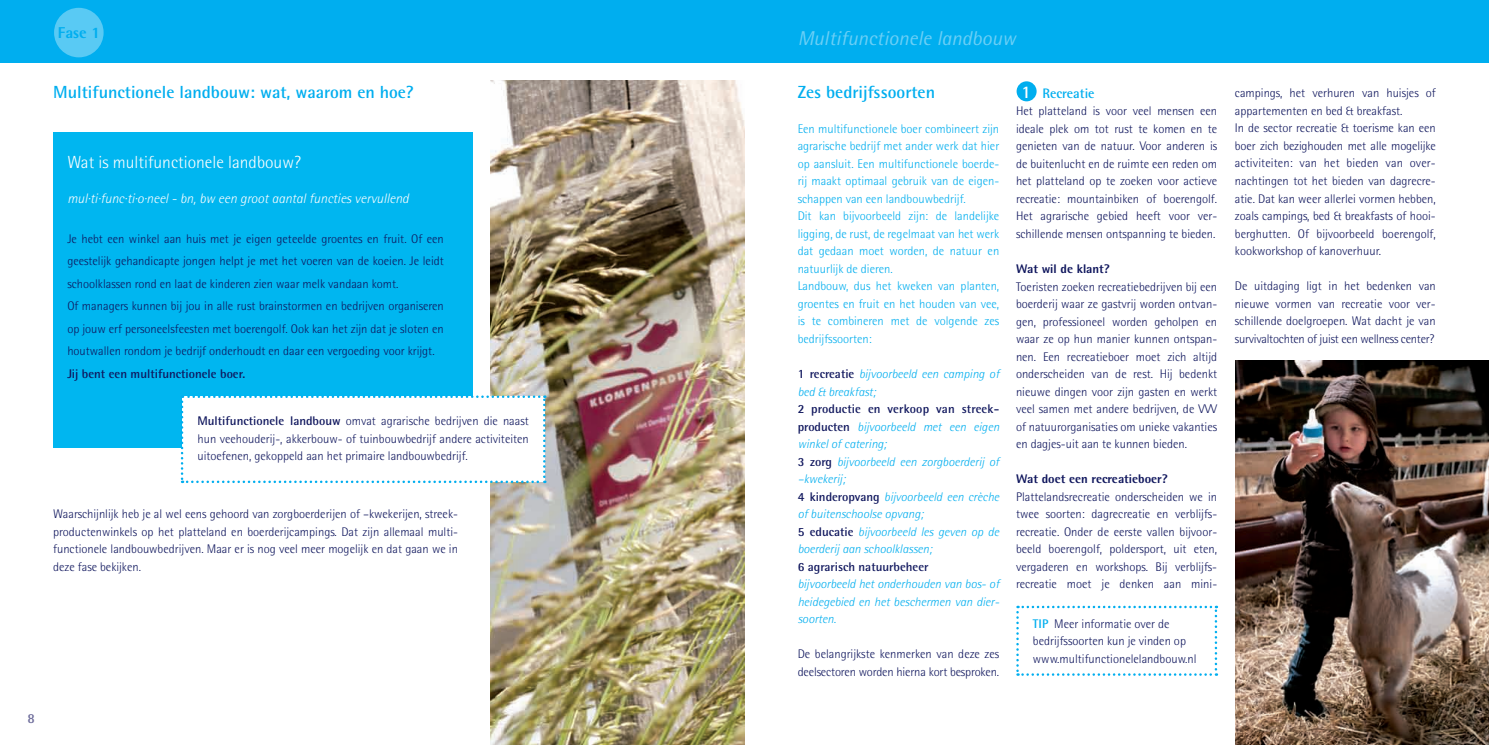
<style>
.page{position:relative;width:1489px;height:745px;background:#fff}
.page>*{position:absolute;margin:0;border:0;box-sizing:border-box;transform-origin:0 0}
.t1{font:italic 20px "Rotis Semi Sans";color:#6bcff6}
.t2{font:700 17.5px "Rotis Semi Sans";color:#00aeef}
.t3{font:300 17.5px "Rotis Semi Sans";color:#fff}
.t4{font:800 15.75px "Rotis Semi Sans";color:#00aeef}
.t5{font:italic 300 13.75px "Rotis Semi Sans";color:#fff}
.t6{font:700 13.75px "Rotis Semi Sans";color:#00aeef}
.t7{font:700 13.75px "Rotis Semi Sans";color:#6e6d9b}
.t8{font:300 12.5px/17.5px "Rotis Semi Sans";color:#0f165d;text-align:justify}
.t9{font:300 12.5px/17.5px "Rotis Semi Sans";color:#00aeef;text-align:justify}
.t10{font:italic 300 12.5px/17.5px "Rotis Semi Sans";color:#00aeef}
.t11{font:700 12.5px "Rotis Semi Sans";color:#0f165d}
.t12{font:800 12.5px "Rotis Semi Sans";color:#0f165d}
.s1{font-weight:700}
.s2{font-weight:700;font-style:normal;color:#0f165d}
.s3{font-size:17.5px;color:#fff}
.s4{font-weight:700;color:#00aeef}
</style>
<div class="page">
<div style="left:1016px;top:81px;width:20px;height:20px;background:#00aeef;border-radius:50%"></div>
<div style="left:53px;top:132px;width:419px;height:316px;background:#00b6f0"></div>
<div style="left:0;top:0;width:1488px;height:62px;background:#00aeef"></div>
<div style="left:54px;top:8px;width:50px;height:49px;background:#59caf4;border-radius:50%"></div>
<img style="left:490px;top:80px;width:254px;height:664px">
<svg style="left:181px;top:395px;width:364px;height:88px"></svg>
<svg style="left:1016px;top:605px;width:201px;height:70px"></svg>
<img style="left:1235px;top:360px;width:253px;height:384px">
<p class="t7" style="left:27px;top:709px;width:9px">8</p>
<p class="t4" style="left:58px;top:22px;width:44px">Fase 1</p>
<p class="t1" style="left:797px;top:26px;width:220px">Multifunctionele landbouw</p>
<p class="t2" style="left:53px;top:81px;width:362px">Multifunctionele landbouw: wat, waarom en hoe?</p>
<p class="t3" style="left:67px;top:151px;width:235px">Wat is multifunctionele landbouw?</p>
<p class="t5" style="left:67px;top:190px;width:343px">mul·ti·func·ti·o·neel - bn, bw een groot aantal functies vervullend</p>
<p class="t8" style="left:67px;top:227px;width:378px;line-height:22.5px">Je hebt een winkel aan huis met je eigen geteelde groentes en fruit. Of een geestelijk gehandicapte jongen helpt je met het voeren van de koeien. Je leidt schoolklassen rond en laat de kinderen zien waar melk vandaan komt.</p>
<p class="t8" style="left:67px;top:294px;width:378px;line-height:22.5px">Of managers kunnen bij jou in alle rust brainstormen en bedrijven organiseren op jouw erf personeelsfeesten met boerengolf. Ook kan het zijn dat je sloten en houtwallen rondom je bedrijf onderhoudt en daar een vergoeding voor krijgt.</p>
<p class="t11" style="left:67px;top:365px;width:179px">Jij bent een multifunctionele boer.</p>
<p class="t8" style="left:197px;top:412px;width:333px"><span class="s1">Multifunctionele landbouw</span> omvat agrarische bedrijven die naast hun veehouderij-, akkerbouw- of tuinbouwbedrijf andere activiteiten uitoefenen, gekoppeld aan het primaire landbouwbedrijf.</p>
<p class="t8" style="left:53px;top:504px;width:406px">Waarschijnlijk heb je al wel eens gehoord van zorgboerderijen of –kwekerijen, streek&shy;productenwinkels op het platteland en boerderijcampings. Dat zijn allemaal multi&shy;functionele landbouwbedrijven. Maar er is nog veel meer mogelijk en dat gaan we in deze fase bekijken.</p>
<p class="t2" style="left:797px;top:81px;width:139px">Zes bedrijfssoorten</p>
<p class="t9" style="left:797px;top:120px;width:203px">Een multifunctionele boer combineert zijn agrarische bedrijf met ander werk dat hier op aansluit. Een multifunctionele boerde&shy;rij maakt optimaal gebruik van de eigen&shy;schappen van een landbouwbedrijf.</p>
<p class="t9" style="left:797px;top:207px;width:203px">Dit kan bijvoorbeeld zijn: de landelijke ligging, de rust, de regelmaat van het werk dat gedaan moet worden, de natuur en natuurlijk de dieren.</p>
<p class="t9" style="left:797px;top:277px;width:203px">Landbouw, dus het kweken van planten, groentes en fruit en het houden van vee, is te combineren met de volgende zes bedrijfssoorten:</p>
<p class="t10" style="left:797px;top:364px;width:203px"><span class="s2">1 recreatie</span> bijvoorbeeld een camping of bed &amp; breakfast;</p>
<p class="t10" style="left:797px;top:399px;width:203px;text-align:justify"><span class="s2">2 productie en verkoop van streek&shy;producten</span> bijvoorbeeld met een eigen winkel of catering;</p>
<p class="t10" style="left:797px;top:452px;width:203px"><span class="s2">3 zorg</span> bijvoorbeeld een zorgboerderij of –kwekerij;</p>
<p class="t10" style="left:797px;top:487px;width:203px"><span class="s2">4 kinderopvang</span> bijvoorbeeld een crèche of buitenschoolse opvang;</p>
<p class="t10" style="left:797px;top:522px;width:203px"><span class="s2">5 educatie</span> bijvoorbeeld les geven op de boerderij aan schoolklassen;</p>
<p class="t11" style="left:797px;top:558px;width:132px">6 agrarisch natuurbeheer</p>
<p class="t10" style="left:797px;top:574px;width:203px;text-align:justify">bijvoorbeeld het onderhouden van bos- of heidegebied en het beschermen van dier&shy;soorten.</p>
<p class="t8" style="left:797px;top:645px;width:203px">De belangrijkste kenmerken van deze zes deelsectoren worden hierna kort besproken.</p>
<p class="t6" style="left:1021px;top:85px;width:75px"><span class="s3">1</span> Recreatie</p>
<p class="t8" style="left:1015px;top:102px;width:203px">Het platteland is voor veel mensen een ideale plek om tot rust te komen en te genieten van de natuur. Voor anderen is de buitenlucht en de ruimte een reden om het platteland op te zoeken voor actieve recreatie: mountainbiken of boerengolf.<br>Het agrarische gebied heeft voor ver&shy;schillende mensen ontspanning te bieden.</p>
<p class="t12" style="left:1015px;top:260px;width:95px">Wat wil de klant?</p>
<p class="t8" style="left:1015px;top:277px;width:203px">Toeristen zoeken recreatiebedrijven bij een boerderij waar ze gastvrij worden ontvan&shy;gen, professioneel worden geholpen en waar ze op hun manier kunnen ontspan&shy;nen. Een recreatieboer moet zich altijd onderscheiden van de rest. Hij bedenkt nieuwe dingen voor zijn gasten en werkt veel samen met andere bedrijven, de VVV of natuurorganisaties om unieke vakanties en dagjes-uit aan te kunnen bieden.</p>
<p class="t12" style="left:1015px;top:470px;width:153px">Wat doet een recreatieboer?</p>
<p class="t8" style="left:1015px;top:487px;width:203px">Plattelandsrecreatie onderscheiden we in twee soorten: dagrecreatie en verblijfs&shy;recreatie. Onder de eerste vallen bijvoor&shy;beeld boerengolf, poldersport, uit eten, vergaderen en workshops. Bij verblijfs&shy;recreatie moet je denken aan mini-</p>
<p class="t8" style="left:1032px;top:614px;width:138px"><span class="s4">TIP</span> Meer informatie over de</p>
<p class="t8" style="left:1032px;top:632px;width:154px">bedrijfssoorten kun je vinden op</p>
<p class="t8" style="left:1032px;top:649px;width:165px">www.multifunctionelelandbouw.nl</p>
<p class="t8" style="left:1234px;top:84px;width:202px">campings, het verhuren van huisjes of appartementen en bed &amp; breakfast.</p>
<p class="t8" style="left:1234px;top:119px;width:202px">In de sector recreatie &amp; toerisme kan een boer zich bezighouden met alle mogelijke activiteiten: van het bieden van over&shy;nachtingen tot het bieden van dagrecre&shy;atie. Dat kan weer allerlei vormen hebben, zoals campings, bed &amp; breakfasts of hooi&shy;berghutten. Of bijvoorbeeld boerengolf, kookworkshop of kanoverhuur.</p>
<p class="t8" style="left:1234px;top:277px;width:202px">De uitdaging ligt in het bedenken van nieuwe vormen van recreatie voor ver&shy;schillende doelgroepen. Wat dacht je van survivaltochten of juist een wellness center?</p>
</div>
